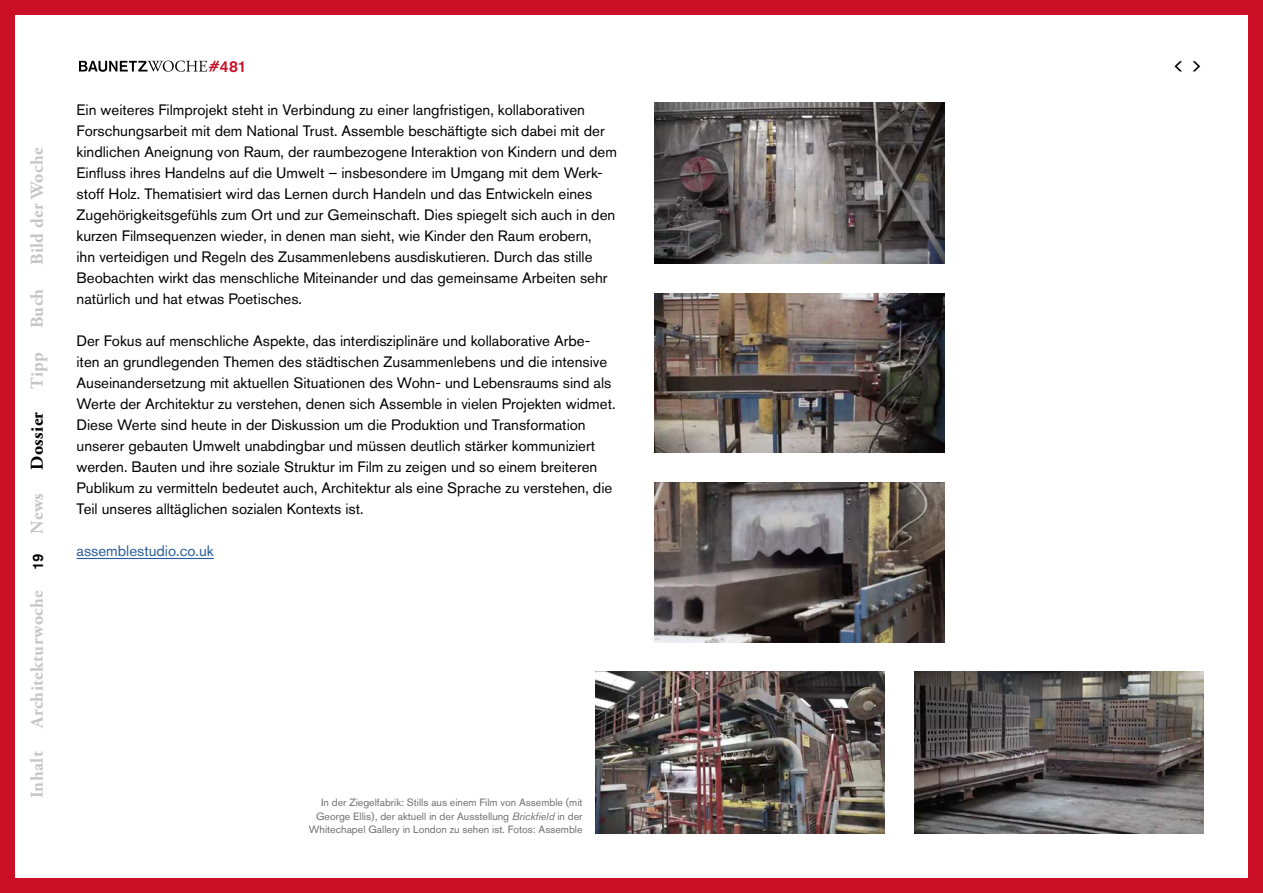
<style>
.page{position:relative;width:1263px;height:893px;background:#fff}
.page>*{position:absolute;margin:0;border:0;box-sizing:border-box;transform-origin:0 0}
.t1{font:700 18px "Adobe Garamond Pro";letter-spacing:.02em;color:#c6c6c6}
.t2{font:700 18px "Adobe Garamond Pro";letter-spacing:.02em;color:#000}
.t3{font:500 15.75px "Akzidenz Grotesk BQ";color:#cb0f26}
.t4{font:15px/21px "Akzidenz Grotesk BQ";color:#000}
.t5{font:15px "Akzidenz Grotesk BQ";color:#275b9b}
.t6{font:500 15px "Akzidenz Grotesk BQ";color:#000}
.t7{font:10.5px/13.5px "Akzidenz Grotesk BQ";color:#706f6f;text-align:right}
.s1{font-style:italic}
</style>
<div class="page">
<div style="left:0;top:0;width:1263px;height:893px;border:15px solid #cb0f26"></div>
<svg style="left:1192px;top:61px;width:8px;height:10px"></svg>
<svg style="left:1174px;top:61px;width:8px;height:10px"></svg>
<hr style="left:77px;top:558px;width:137px;height:1px;background:#275b9b">
<img style="left:655px;top:102px;width:289px;height:162px">
<img style="left:655px;top:294px;width:289px;height:159px">
<img style="left:655px;top:483px;width:289px;height:159px">
<img style="left:914px;top:672px;width:289px;height:161px">
<img style="left:595px;top:672px;width:289px;height:161px">
<svg style="left:79px;top:61px;width:140px;height:11px"></svg>
<p class="t1" style="left:27px;top:265px;width:119px;rotate:-90deg">Bild der Woche</p>
<p class="t1" style="left:27px;top:328px;width:41px;rotate:-90deg">Buch</p>
<p class="t1" style="left:27px;top:389px;width:38px;rotate:-90deg">Tipp</p>
<p class="t2" style="left:27px;top:470px;width:59px;rotate:-90deg">Dossier</p>
<p class="t1" style="left:27px;top:534px;width:42px;rotate:-90deg">News</p>
<p class="t6" style="left:29px;top:570px;width:18px;rotate:-90deg">19</p>
<p class="t1" style="left:27px;top:728px;width:139px;rotate:-90deg">Architekturwoche</p>
<p class="t1" style="left:27px;top:798px;width:49px;rotate:-90deg">Inhalt</p>
<p class="t3" style="left:220px;top:56px;width:28px">481</p>
<p class="t4" style="left:77px;top:99px;width:542px">Ein weiteres Filmprojekt steht in Verbindung zu einer langfristigen, kollaborativen Forschungsarbeit mit dem National Trust. Assemble beschäftigte sich dabei mit der kindlichen Aneignung von Raum, der raumbezogene Interaktion von Kindern und dem Einfluss ihres Handelns auf die Umwelt – insbesondere im Umgang mit dem Werk&shy;stoff Holz. Thematisiert wird das Lernen durch Handeln und das Entwickeln eines Zugehörigkeitsgefühls zum Ort und zur Gemeinschaft. Dies spiegelt sich auch in den kurzen Filmsequenzen wieder, in denen man sieht, wie Kinder den Raum erobern,<br>ihn verteidigen und Regeln des Zusammenlebens ausdiskutieren. Durch das stille Beobachten wirkt das menschliche Miteinander und das gemeinsame Arbeiten sehr natürlich und hat etwas Poetisches.</p>
<p class="t4" style="left:77px;top:330px;width:540px">Der Fokus auf menschliche Aspekte, das interdisziplinäre und kollaborative Arbe&shy;iten an grundlegenden Themen des städtischen Zusammenlebens und die intensive Auseinandersetzung mit aktuellen Situationen des Wohn- und Lebensraums sind als Werte der Architektur zu verstehen, denen sich Assemble in vielen Projekten widmet.<br>Diese Werte sind heute in der Diskussion um die Produktion und Transformation unserer gebauten Umwelt unabdingbar und müssen deutlich stärker kommuniziert werden. Bauten und ihre soziale Struktur im Film zu zeigen und so einem breiteren Publikum zu vermitteln bedeutet auch, Architektur als eine Sprache zu verstehen, die Teil unseres alltäglichen sozialen Kontexts ist.</p>
<p class="t5" style="left:77px;top:542px;width:139px">assemblestudio.co.uk</p>
<p class="t7" style="left:309px;top:796px;width:275px">In der Ziegelfabrik: Stills aus einem Film von Assemble (mit<br>George Ellis), der aktuell in der Ausstellung <span class="s1">Brickfield</span> in der<br>Whitechapel Gallery in London zu sehen ist. Fotos: Assemble</p>
</div>
